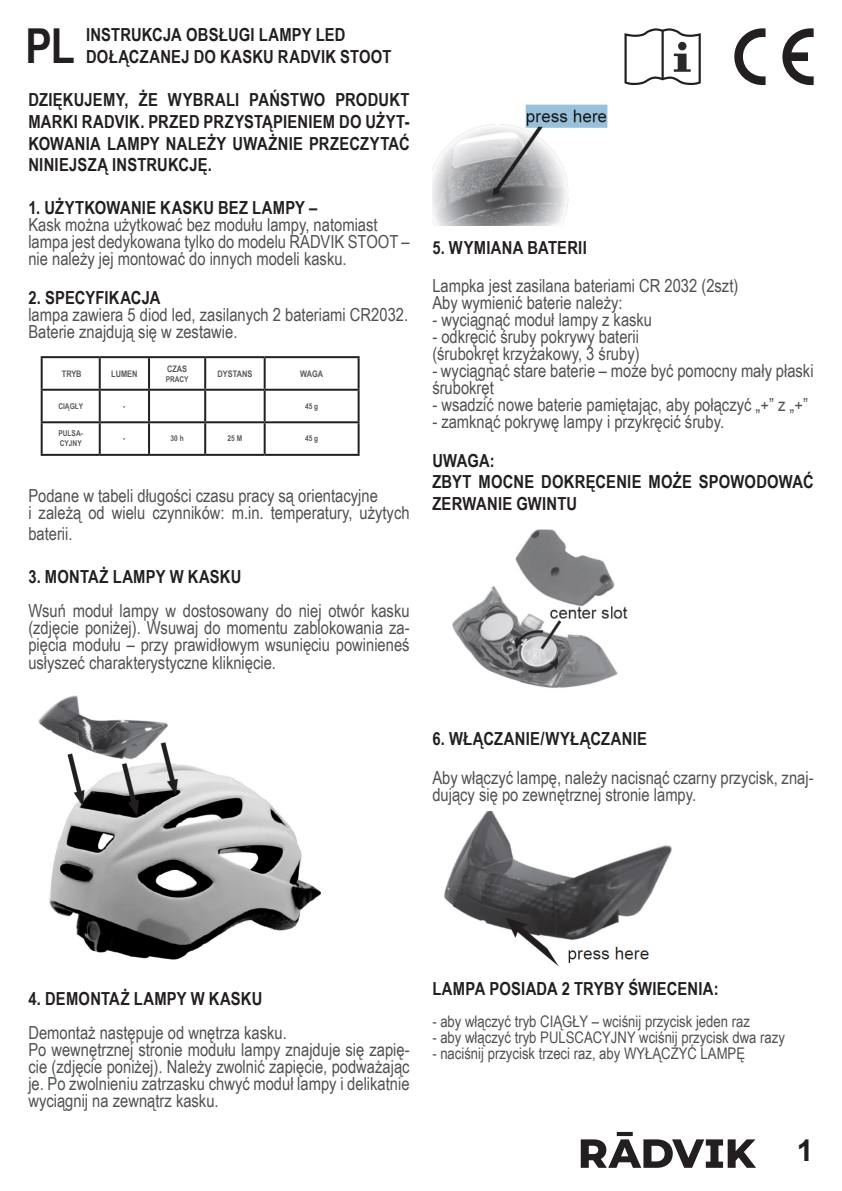
<style>
.page{position:relative;width:842px;height:1191px;background:#fff}
.page>*{position:absolute;margin:0;border:0;box-sizing:border-box;transform-origin:0 0}
.t1{font:700 48.2px "Arial Narrow";color:#231f20}
.t2{font:700 30px "Arial";color:#231f20}
.Zwykły_akapit{font:18px/17px "Arial Narrow";color:#4f5252}
.Zwykły_akapit-2{font:700 18px/21.6px "Arial Narrow";letter-spacing:.015em;color:#231f20;text-align:justify}
.t3{font:16px "Arial Narrow";color:#4f5252}
.tabelka{font:700 9px "Arial Narrow";color:#57585a}
.tabelka-2{font:700 8px/10px "Arial Narrow";color:#57585a}
</style>
<div class="page">
<svg style="left:624px;top:28px;width:77px;height:57px"></svg>
<svg style="left:782px;top:28px;width:32px;height:57px"></svg>
<svg style="left:734px;top:28px;width:31px;height:57px"></svg>
<hr style="left:41px;top:356px;width:59px;height:2px;background:#231f20">
<hr style="left:41px;top:358px;width:2px;height:31px;background:#231f20">
<hr style="left:100px;top:356px;width:49px;height:2px;background:#231f20">
<hr style="left:99px;top:358px;width:2px;height:31px;background:#231f20">
<hr style="left:149px;top:356px;width:56px;height:2px;background:#231f20">
<hr style="left:148px;top:358px;width:2px;height:31px;background:#231f20">
<hr style="left:205px;top:356px;width:60px;height:2px;background:#231f20">
<hr style="left:204px;top:358px;width:2px;height:31px;background:#231f20">
<hr style="left:265px;top:356px;width:95px;height:2px;background:#231f20">
<hr style="left:264px;top:358px;width:2px;height:31px;background:#231f20">
<hr style="left:358px;top:358px;width:2px;height:31px;background:#231f20">
<hr style="left:41px;top:389px;width:59px;height:2px;background:#231f20">
<hr style="left:41px;top:391px;width:2px;height:30px;background:#231f20">
<hr style="left:100px;top:389px;width:49px;height:2px;background:#231f20">
<hr style="left:99px;top:391px;width:2px;height:30px;background:#231f20">
<hr style="left:149px;top:389px;width:56px;height:2px;background:#231f20">
<hr style="left:148px;top:391px;width:2px;height:30px;background:#231f20">
<hr style="left:205px;top:389px;width:60px;height:2px;background:#231f20">
<hr style="left:204px;top:391px;width:2px;height:30px;background:#231f20">
<hr style="left:265px;top:389px;width:95px;height:2px;background:#231f20">
<hr style="left:264px;top:391px;width:2px;height:30px;background:#231f20">
<hr style="left:358px;top:391px;width:2px;height:30px;background:#231f20">
<hr style="left:41px;top:421px;width:59px;height:2px;background:#231f20">
<hr style="left:41px;top:423px;width:2px;height:31px;background:#231f20">
<hr style="left:100px;top:421px;width:49px;height:2px;background:#231f20">
<hr style="left:99px;top:423px;width:2px;height:31px;background:#231f20">
<hr style="left:149px;top:421px;width:56px;height:2px;background:#231f20">
<hr style="left:148px;top:423px;width:2px;height:31px;background:#231f20">
<hr style="left:205px;top:421px;width:60px;height:2px;background:#231f20">
<hr style="left:204px;top:423px;width:2px;height:31px;background:#231f20">
<hr style="left:265px;top:421px;width:95px;height:2px;background:#231f20">
<hr style="left:264px;top:423px;width:2px;height:31px;background:#231f20">
<hr style="left:358px;top:423px;width:2px;height:31px;background:#231f20">
<hr style="left:41px;top:454px;width:59px;height:2px;background:#231f20">
<hr style="left:100px;top:454px;width:49px;height:2px;background:#231f20">
<hr style="left:149px;top:454px;width:56px;height:2px;background:#231f20">
<hr style="left:205px;top:454px;width:60px;height:2px;background:#231f20">
<hr style="left:265px;top:454px;width:95px;height:2px;background:#231f20">
<img style="left:38px;top:695px;width:283px;height:265px">
<img style="left:432px;top:104px;width:176px;height:121px">
<img style="left:444px;top:811px;width:228px;height:156px">
<img style="left:452px;top:530px;width:176px;height:158px">
<svg style="left:581px;top:1132px;width:175px;height:35px"></svg>
<p class="t1" style="left:25px;top:10px;width:51px">PL</p>
<p class="Zwykły_akapit-2" style="left:86px;top:23px;width:261px">INSTRUKCJA OBSŁUGI LAMPY LED</p>
<p class="Zwykły_akapit-2" style="left:86px;top:45px;width:307px">DOŁĄCZANEJ DO KASKU RADVIK STOOT</p>
<p class="Zwykły_akapit-2" style="left:28px;top:88px;width:383px">DZIĘKUJEMY, ŻE WYBRALI PAŃSTWO PRODUKT MARKI RADVIK. PRZED PRZYSTĄPIENIEM DO UŻYT-KOWANIA LAMPY NALEŻY UWAŻNIE PRZECZYTAĆ NINIEJSZĄ INSTRUKCJĘ.</p>
<p class="Zwykły_akapit-2" style="left:28px;top:196px;width:291px">1. UŻYTKOWANIE KASKU BEZ LAMPY –</p>
<p class="Zwykły_akapit" style="left:28px;top:216px;width:351px">Kask można użytkować bez modułu lampy, natomiast</p>
<p class="Zwykły_akapit" style="left:28px;top:233px;width:383px">lampa jest dedykowana tylko do modelu RADVIK STOOT – nie należy jej montować do innych modeli kasku.</p>
<p class="Zwykły_akapit-2" style="left:28px;top:286px;width:134px">2. SPECYFIKACJA</p>
<p class="Zwykły_akapit" style="left:28px;top:305px;width:381px">lampa zawiera 5 diod led, zasilanych 2 bateriami CR2032.</p>
<p class="Zwykły_akapit" style="left:28px;top:322px;width:211px">Baterie znajdują się w zestawie.</p>
<p class="tabelka" style="left:62px;top:367px;width:21px">TRYB</p>
<p class="tabelka" style="left:111px;top:367px;width:28px">LUMEN</p>
<p class="tabelka" style="left:167px;top:362px;width:22px">CZAS</p>
<p class="tabelka-2" style="left:166px;top:373px;width:24px">PRACY</p>
<p class="tabelka" style="left:218px;top:367px;width:36px">DYSTANS</p>
<p class="tabelka" style="left:300px;top:367px;width:24px">WAGA</p>
<p class="tabelka-2" style="left:58px;top:401px;width:26px">CIĄGŁY</p>
<p class="tabelka-2" style="left:123px;top:401px;width:4px">-</p>
<p class="tabelka-2" style="left:305px;top:401px;width:15px">45 g</p>
<p class="tabelka-2" style="left:59px;top:428px;width:26px">PULSA-<br>CYJNY</p>
<p class="tabelka-2" style="left:123px;top:433px;width:4px">-</p>
<p class="tabelka-2" style="left:171px;top:433px;width:15px">30 h</p>
<p class="tabelka-2" style="left:228px;top:433px;width:16px">25 M</p>
<p class="tabelka-2" style="left:305px;top:433px;width:15px">45 g</p>
<p class="Zwykły_akapit" style="left:28px;top:486px;width:351px">Podane w tabeli długości czasu pracy są orientacyjne</p>
<p class="Zwykły_akapit" style="left:28px;top:501px;width:383px;line-height:21.6px">i zależą od wielu czynników: m.in. temperatury, użytych baterii.</p>
<p class="Zwykły_akapit-2" style="left:28px;top:565px;width:215px">3. MONTAŻ LAMPY W KASKU</p>
<p class="Zwykły_akapit" style="left:28px;top:602px;width:383px;text-align:justify">Wsuń moduł lampy w dostosowany do niej otwór kasku (zdjęcie poniżej). Wsuwaj do momentu zablokowania za&shy;pięcia modułu – przy prawidłowym wsunięciu powinieneś usłyszeć charakterystyczne kliknięcie.</p>
<p class="Zwykły_akapit-2" style="left:432px;top:235px;width:156px">5. WYMIANA BATERII</p>
<p class="Zwykły_akapit" style="left:432px;top:277px;width:307px">Lampka jest zasilana bateriami CR 2032 (2szt)</p>
<p class="Zwykły_akapit" style="left:432px;top:294px;width:192px">Aby wymienić baterie należy:</p>
<p class="Zwykły_akapit" style="left:432px;top:311px;width:221px">- wyciągnąć moduł lampy z kasku</p>
<p class="Zwykły_akapit" style="left:432px;top:328px;width:208px">- odkręcić śruby pokrywy baterii</p>
<p class="Zwykły_akapit" style="left:432px;top:345px;width:209px">(śrubokręt krzyżakowy, 3 śruby)</p>
<p class="Zwykły_akapit" style="left:432px;top:362px;width:383px">- wyciągnąć stare baterie – może być pomocny mały płaski śrubokręt</p>
<p class="Zwykły_akapit" style="left:432px;top:396px;width:377px">- wsadzić nowe baterie pamiętając, aby połączyć „+” z „+”</p>
<p class="Zwykły_akapit" style="left:432px;top:413px;width:293px">- zamknąć pokrywę lampy i przykręcić śruby.</p>
<p class="Zwykły_akapit-2" style="left:432px;top:449px;width:64px">UWAGA:</p>
<p class="Zwykły_akapit-2" style="left:432px;top:470px;width:383px">ZBYT MOCNE DOKRĘCENIE MOŻE SPOWODOWAĆ<br>ZERWANIE GWINTU</p>
<p class="Zwykły_akapit-2" style="left:432px;top:727px;width:216px">6. WŁĄCZANIE/WYŁĄCZANIE</p>
<p class="Zwykły_akapit" style="left:432px;top:768px;width:383px">Aby włączyć lampę, należy nacisnąć czarny przycisk, znaj&shy;dujący się po zewnętrznej stronie lampy.</p>
<p class="Zwykły_akapit-2" style="left:28px;top:987px;width:236px">4. DEMONTAŻ LAMPY W KASKU</p>
<p class="Zwykły_akapit" style="left:28px;top:1024px;width:260px">Demontaż następuje od wnętrza kasku.</p>
<p class="Zwykły_akapit" style="left:28px;top:1041px;width:383px;text-align:justify">Po wewnętrznej stronie modułu lampy znajduje się zapię&shy;cie (zdjęcie poniżej). Należy zwolnić zapięcie, podważając je. Po zwolnieniu zatrzasku chwyć moduł lampy i delikatnie wyciągnij na zewnątrz kasku.</p>
<p class="Zwykły_akapit-2" style="left:432px;top:976px;width:288px">LAMPA POSIADA 2 TRYBY ŚWIECENIA:</p>
<p class="t3" style="left:432px;top:1009px;width:319px">- aby włączyć tryb CIĄGŁY – wciśnij przycisk jeden raz</p>
<p class="t3" style="left:432px;top:1025px;width:354px">- aby włączyć tryb PULSCACYJNY wciśnij przycisk dwa razy</p>
<p class="t3" style="left:432px;top:1041px;width:314px">- naciśnij przycisk trzeci raz, aby WYŁĄCZYĆ LAMPĘ</p>
<h2 class="t2" style="left:797px;top:1129px;width:18px">1</h2>
</div>
